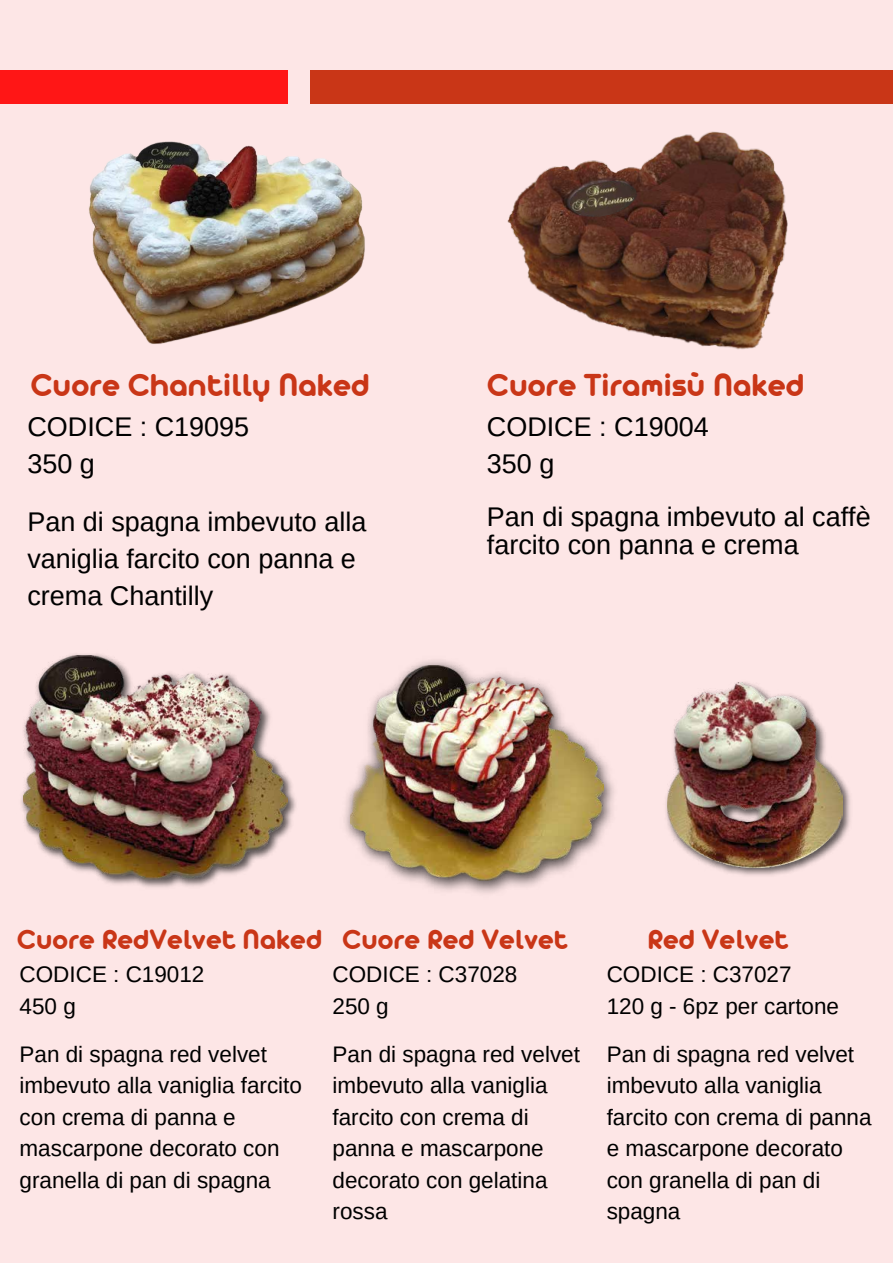
<style>
.page{position:relative;width:893px;height:1264px;background:#fff}
.page>*{position:absolute;margin:0;border:0;box-sizing:border-box;transform-origin:0 0}
.t1{font:700 34.5px "Arista Pro Alternate";color:#c93617}
.t2{font:700 30px "Arista Pro Alternate";color:#c93617}
.t3{font:27px/37px "Arimo";color:#000}
.t4{font:22.5px/31.5px "Arimo";color:#000}
</style>
<div class="page">
<div style="left:0;top:0;width:892px;height:1262px;background:#fde6e6"></div>
<div style="left:0;top:70px;width:288px;height:34px;background:#ff1616"></div>
<div style="left:311px;top:70px;width:581px;height:34px;background:#c93617"></div>
<img style="left:89px;top:72px;width:276px;height:272px">
<img style="left:507px;top:131px;width:281px;height:219px">
<img style="left:566px;top:176px;width:73px;height:46px">
<img style="left:666px;top:682px;width:185px;height:193px">
<img style="left:667px;top:683px;width:175px;height:184px">
<img style="left:21px;top:654px;width:275px;height:234px">
<img style="left:24px;top:656px;width:264px;height:223px">
<img style="left:344px;top:660px;width:270px;height:233px">
<img style="left:350px;top:665px;width:253px;height:215px">
<h1 class="t1" style="left:30px;top:374px;width:341px">Cuore Chantilly Naked</h1>
<h1 class="t1" style="left:487px;top:374px;width:319px">Cuore Tiramisù Naked</h1>
<p class="t3" style="left:27px;top:408px;width:223px">CODICE : C19095<br>350 g</p>
<p class="t3" style="left:27px;top:502px;width:340px">Pan di spagna imbevuto alla vaniglia farcito con panna e crema Chantilly</p>
<p class="t3" style="left:487px;top:408px;width:223px">CODICE : C19004<br>350 g</p>
<p class="t3" style="left:487px;top:502px;width:385px;line-height:28px">Pan di spagna imbevuto al caffè farcito con panna e crema</p>
<h2 class="t2" style="left:17px;top:929px;width:552px">Cuore RedVelvet Naked Cuore Red Velvet</h2>
<h2 class="t2" style="left:647px;top:929px;width:142px">Red Velvet</h2>
<p class="t4" style="left:20px;top:958px;width:186px">CODICE : C19012<br>450 g</p>
<p class="t4" style="left:20px;top:1038px;width:284px">Pan di spagna red velvet imbevuto alla vaniglia farcito con crema di panna e mascarpone decorato con granella di pan di spagna</p>
<p class="t4" style="left:332px;top:958px;width:186px">CODICE : C37028<br>250 g</p>
<p class="t4" style="left:332px;top:1038px;width:249px">Pan di spagna red velvet imbevuto alla vaniglia farcito con crema di panna e mascarpone decorato con gelatina rossa</p>
<p class="t4" style="left:606px;top:958px;width:234px">CODICE : C37027<br>120 g - 6pz per cartone</p>
<p class="t4" style="left:606px;top:1038px;width:266px">Pan di spagna red velvet imbevuto alla vaniglia farcito con crema di panna e mascarpone decorato con granella di pan di spagna</p>
</div>
